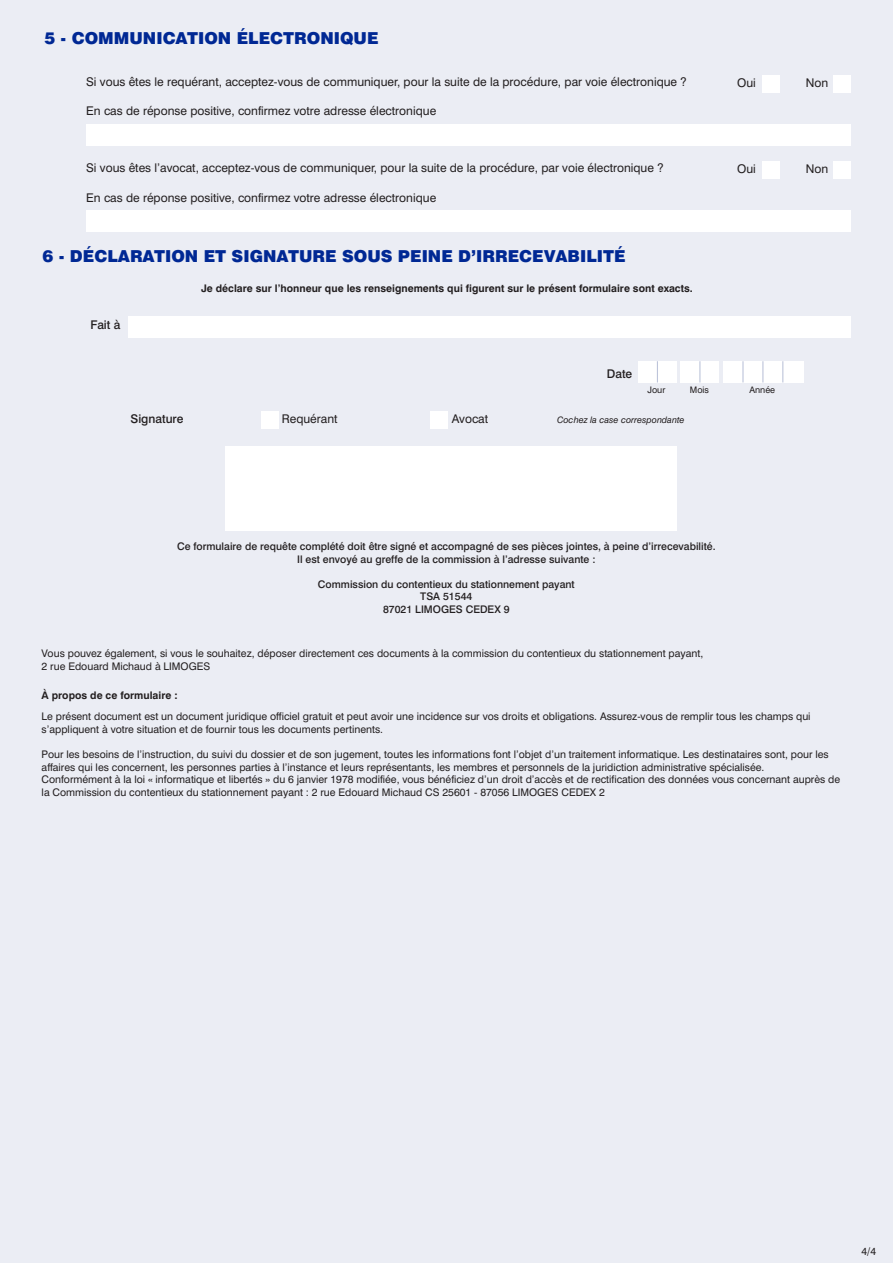
<style>
.page{position:relative;width:893px;height:1263px;background:#ebedf4}
.page>*{position:absolute;margin:0;border:0;box-sizing:border-box;transform-origin:0 0}
.t1{font:900 16.5px "Swiss 721 BT";color:#002894}
.t2{font:12px "Swiss 721 BT";color:#231f20}
.t3{font:500 12px "Swiss 721 BT";color:#231f20}
.t4{font:10.5px/12.6px "Swiss 721 BT";color:#231f20}
.t5{font:500 10.5px/12.6px "Swiss 721 BT";color:#231f20;text-align:center}
.t6{font:700 10.5px "Swiss 721 BT";color:#231f20}
.t7{font:italic 9px "Swiss 721 BT";color:#231f20}
.t8{font:9px "Swiss 721 BT";color:#231f20}
</style>
<div class="page">
<div style="left:762px;top:75px;width:17px;height:17px;background:#fff"></div>
<div style="left:833px;top:75px;width:17px;height:17px;background:#fff"></div>
<div style="left:86px;top:124px;width:764px;height:21px;background:#fff"></div>
<div style="left:762px;top:162px;width:17px;height:17px;background:#fff"></div>
<div style="left:833px;top:162px;width:17px;height:17px;background:#fff"></div>
<div style="left:86px;top:210px;width:764px;height:22px;background:#fff"></div>
<div style="left:638px;top:361px;width:38px;height:21px;background:#fff"></div>
<div style="left:681px;top:361px;width:38px;height:21px;background:#fff"></div>
<div style="left:723px;top:361px;width:81px;height:21px;background:#fff"></div>
<div style="left:128px;top:316px;width:722px;height:21px;background:#fff"></div>
<div style="left:225px;top:447px;width:451px;height:84px;background:#fff"></div>
<div style="left:261px;top:412px;width:17px;height:17px;background:#fff"></div>
<div style="left:430px;top:412px;width:17px;height:17px;background:#fff"></div>
<svg style="left:657px;top:361px;width:1px;height:21px"></svg>
<svg style="left:699px;top:361px;width:1px;height:21px"></svg>
<svg style="left:742px;top:361px;width:1px;height:21px"></svg>
<svg style="left:762px;top:361px;width:1px;height:21px"></svg>
<svg style="left:782px;top:361px;width:1px;height:21px"></svg>
<h1 class="t1" style="left:44px;top:32px;width:336px">5 - COMMUNICATION ÉLECTRONIQUE</h1>
<p class="t2" style="left:86px;top:77px;width:602px">Si vous êtes le requérant, acceptez-vous de communiquer, pour la suite de la procédure, par voie électronique ?</p>
<p class="t2" style="left:86px;top:107px;width:351px">En cas de réponse positive, confirmez votre adresse électronique</p>
<p class="t2" style="left:86px;top:164px;width:579px">Si vous êtes l’avocat, acceptez-vous de communiquer, pour la suite de la procédure, par voie électronique ?</p>
<p class="t2" style="left:86px;top:193px;width:351px">En cas de réponse positive, confirmez votre adresse électronique</p>
<h1 class="t1" style="left:43px;top:250px;width:585px">6 - DÉCLARATION ET SIGNATURE SOUS PEINE D’IRRECEVABILITÉ</h1>
<p class="t6" style="left:201px;top:284px;width:493px">Je déclare sur l’honneur que les renseignements qui figurent sur le présent formulaire sont exacts.</p>
<p class="t3" style="left:91px;top:320px;width:31px">Fait à</p>
<p class="t3" style="left:607px;top:369px;width:27px">Date</p>
<p class="t2" style="left:737px;top:78px;width:20px">Oui</p>
<p class="t2" style="left:806px;top:78px;width:24px">Non</p>
<p class="t2" style="left:737px;top:165px;width:20px">Oui</p>
<p class="t2" style="left:806px;top:165px;width:24px">Non</p>
<p class="t3" style="left:131px;top:415px;width:55px">Signature</p>
<p class="t8" style="left:647px;top:387px;width:19px">Jour</p>
<p class="t8" style="left:690px;top:387px;width:21px">Mois</p>
<p class="t8" style="left:749px;top:387px;width:27px">Année</p>
<p class="t2" style="left:282px;top:415px;width:57px">Requérant</p>
<p class="t2" style="left:452px;top:415px;width:38px">Avocat</p>
<p class="t7" style="left:557px;top:416px;width:129px">Cochez la case correspondante</p>
<p class="t5" style="left:177px;top:541px;width:540px">Ce formulaire de requête complété doit être signé et accompagné de ses pièces jointes, à peine d’irrecevabilité.<br>Il est envoyé au greffe de la commission à l’adresse suivante :</p>
<p class="t5" style="left:318px;top:579px;width:258px">Commission du contentieux du stationnement payant<br>TSA 51544<br>87021 LIMOGES CEDEX 9</p>
<p class="t4" style="left:42px;top:648px;width:663px">Vous pouvez également, si vous le souhaitez, déposer directement ces documents à la commission du contentieux du stationnement payant,<br>2 rue Edouard Michaud à LIMOGES</p>
<p class="t6" style="left:42px;top:691px;width:137px">À propos de ce formulaire :</p>
<p class="t4" style="left:42px;top:711px;width:770px">Le présent document est un document juridique officiel gratuit et peut avoir une incidence sur vos droits et obligations. Assurez-vous de remplir tous les champs qui s’appliquent à votre situation et de fournir tous les documents pertinents.</p>
<p class="t4" style="left:42px;top:749px;width:800px">Pour les besoins de l’instruction, du suivi du dossier et de son jugement, toutes les informations font l’objet d’un traitement informatique. Les destinataires sont, pour les affaires qui les concernent, les personnes parties à l’instance et leurs représentants, les membres et personnels de la juridiction administrative spécialisée.<br>Conformément à la loi « informatique et libertés » du 6 janvier 1978 modifiée, vous bénéficiez d’un droit d’accès et de rectification des données vous concernant auprès de la Commission du contentieux du stationnement payant : 2 rue Edouard Michaud CS 25601 - 87056 LIMOGES CEDEX 2</p>
<p class="t4" style="left:861px;top:1246px;width:16px">4/4</p>
</div>
